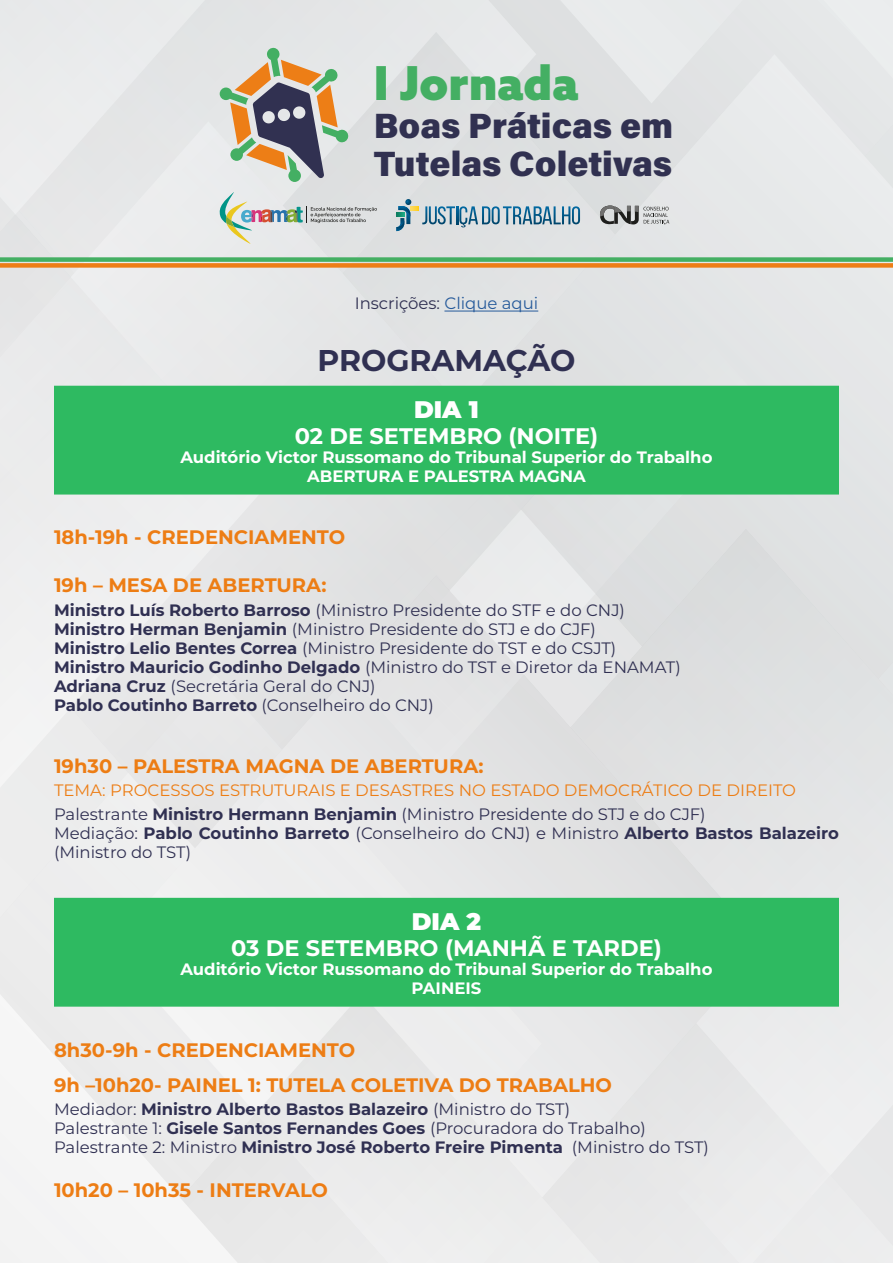
<style>
.page{position:relative;width:893px;height:1263px;background:#fff}
.page>*{position:absolute;margin:0;border:0;box-sizing:border-box;transform-origin:0 0}
.t1{font:900 46.8px "Azo Sans";color:#44af63}
.t2{font:900 35.1px/38px "Acumin Pro";letter-spacing:-.005em;color:#313151}
.t3{font:700 30px "Montserrat";color:#303052}
.t4{font:900 24px "Montserrat";color:#fff}
.t5{font:700 22.5px "Montserrat";color:#fff}
.t6{font:700 19.5px/35.2px "Montserrat";color:#ed7d14}
.t7{font:16.5px/18.9px "Montserrat";color:#303052}
.t8{font:700 16.5px/19px "Montserrat";color:#fff;text-align:center}
.t9{font:16.5px/23.2px "Montserrat";color:#ed7d14}
.s1{color:#275b9b}
.s2{font-weight:700}
.s3{color:#303052}
.s4{font-weight:700;color:#303052}
</style>
<div class="page">
<div style="left:0;top:0;width:245px;height:121px;background:#e9ebec"></div>
<div style="left:108px;top:32px;width:338px;height:89px;background:#e3e5e6"></div>
<div style="left:446px;top:103px;width:447px;height:426px;background:#e1e3e4"></div>
<div style="left:536px;top:529px;width:357px;height:417px;background:#e0e2e3"></div>
<div style="left:764px;top:946px;width:129px;height:317px;background:#ececed"></div>
<div style="left:261px;top:121px;width:275px;height:454px;background:#e0e2e3"></div>
<div style="left:0;top:121px;width:261px;height:742px;background:#ebeced"></div>
<svg style="left:108px;top:575px;width:656px;height:688px;background:#e4e5e5"></svg>
<div style="left:324px;top:0;width:410px;height:103px;background:#e4e6e7"></div>
<div style="left:734px;top:0;width:159px;height:270px;background:#e7e9ea"></div>
<div style="left:245px;top:1007px;width:445px;height:256px;background:#e9eaea"></div>
<svg style="left:0;top:900px;width:245px;height:363px"></svg>
<svg style="left:396px;top:199px;width:184px;height:32px;background:#aac0ca"></svg>
<svg style="left:217px;top:47px;width:160px;height:200px;background:#c6c4bb"></svg>
<svg style="left:600px;top:205px;width:69px;height:20px"></svg>
<div style="left:0;top:257px;width:893px;height:5px;background:#44af63"></div>
<div style="left:0;top:263px;width:893px;height:5px;background:#ed7e16"></div>
<hr style="left:444px;top:311px;width:94px;height:1px;background:#275b9b">
<div style="left:54px;top:386px;width:785px;height:45px;background:#2eba61"></div>
<div style="left:54px;top:431px;width:785px;height:45px;background:#2eba61"></div>
<div style="left:54px;top:449px;width:785px;height:45px;background:#2eba61"></div>
<div style="left:54px;top:898px;width:785px;height:45px;background:#2eba61"></div>
<div style="left:54px;top:943px;width:785px;height:45px;background:#2eba61"></div>
<div style="left:54px;top:962px;width:785px;height:45px;background:#2eba61"></div>
<h1 class="t1" style="left:374px;top:52px;width:206px">I Jornada</h1>
<h2 class="t2" style="left:374px;top:105px;width:301px">Boas Práticas em<br>Tutelas Coletivas</h2>
<p class="t7" style="left:355px;top:293px;width:185px">Inscrições: <span class="s1">Clique aqui</span></p>
<h3 class="t3" style="left:317px;top:339px;width:260px">PROGRAMAÇÃO</h3>
<h3 class="t4" style="left:414px;top:391px;width:66px">DIA 1</h3>
<h3 class="t5" style="left:295px;top:420px;width:305px">02 DE SETEMBRO (NOITE)</h3>
<p class="t8" style="left:180px;top:447px;width:534px">Auditório Victor Russomano do Tribunal Superior do Trabalho<br>ABERTURA E PALESTRA MAGNA</p>
<p class="t6" style="left:54px;top:519px;width:293px">18h-19h - CREDENCIAMENTO</p>
<p class="t6" style="left:54px;top:567px;width:274px">19h – MESA DE ABERTURA:</p>
<p class="t7" style="left:54px;top:600px;width:628px"><span class="s2">Ministro Luís Roberto Barroso</span> (Ministro Presidente do STF e do CNJ)<br><span class="s2">Ministro Herman Benjamin</span> (Ministro Presidente do STJ e do CJF)<br><span class="s2">Ministro Lelio Bentes Correa</span> (Ministro Presidente do TST e do CSJT)<br><span class="s2">Ministro Mauricio Godinho Delgado</span> (Ministro do TST e Diretor da ENAMAT)<br><span class="s2">Adriana Cruz</span> (Secretária Geral do CNJ)<br><span class="s2">Pablo Coutinho Barreto</span> (Conselheiro do CNJ)</p>
<p class="t6" style="left:54px;top:748px;width:431px">19h30 – PALESTRA MAGNA DE ABERTURA:</p>
<p class="t9" style="left:54px;top:778px;width:744px">TEMA: PROCESSOS ESTRUTURAIS E DESASTRES NO ESTADO DEMOCRÁTICO DE DIREITO<br><span class="s3">Palestrante</span> <span class="s4">Ministro Hermann Benjamin</span> <span class="s3">(Ministro Presidente do STJ e do CJF)</span></p>
<p class="t7" style="left:54px;top:823px;width:786px">Mediação: <span class="s2">Pablo Coutinho Barreto</span> (Conselheiro do CNJ) e Ministro <span class="s2">Alberto Bastos Balazeiro </span>(Ministro do TST)</p>
<h3 class="t4" style="left:412px;top:903px;width:71px">DIA 2</h3>
<h3 class="t5" style="left:231px;top:932px;width:432px">03 DE SETEMBRO (MANHÃ E TARDE)</h3>
<p class="t8" style="left:180px;top:959px;width:534px">Auditório Victor Russomano do Tribunal Superior do Trabalho<br>PAINEIS</p>
<p class="t6" style="left:54px;top:1031px;width:560px">8h30-9h - CREDENCIAMENTO<br>9h –10h20- PAINEL 1: TUTELA COLETIVA DO TRABALHO</p>
<p class="t7" style="left:54px;top:1099px;width:656px">Mediador: <span class="s2">Ministro Alberto Bastos Balazeiro</span> (Ministro do TST)<br>Palestrante 1: <span class="s2">Gisele Santos Fernandes Goes</span> (Procuradora do Trabalho)<br>Palestrante 2: Ministro <span class="s2">Ministro José Roberto Freire Pimenta</span> (Ministro do TST)</p>
<p class="t6" style="left:54px;top:1171px;width:275px">10h20 – 10h35 - INTERVALO</p>
</div>
